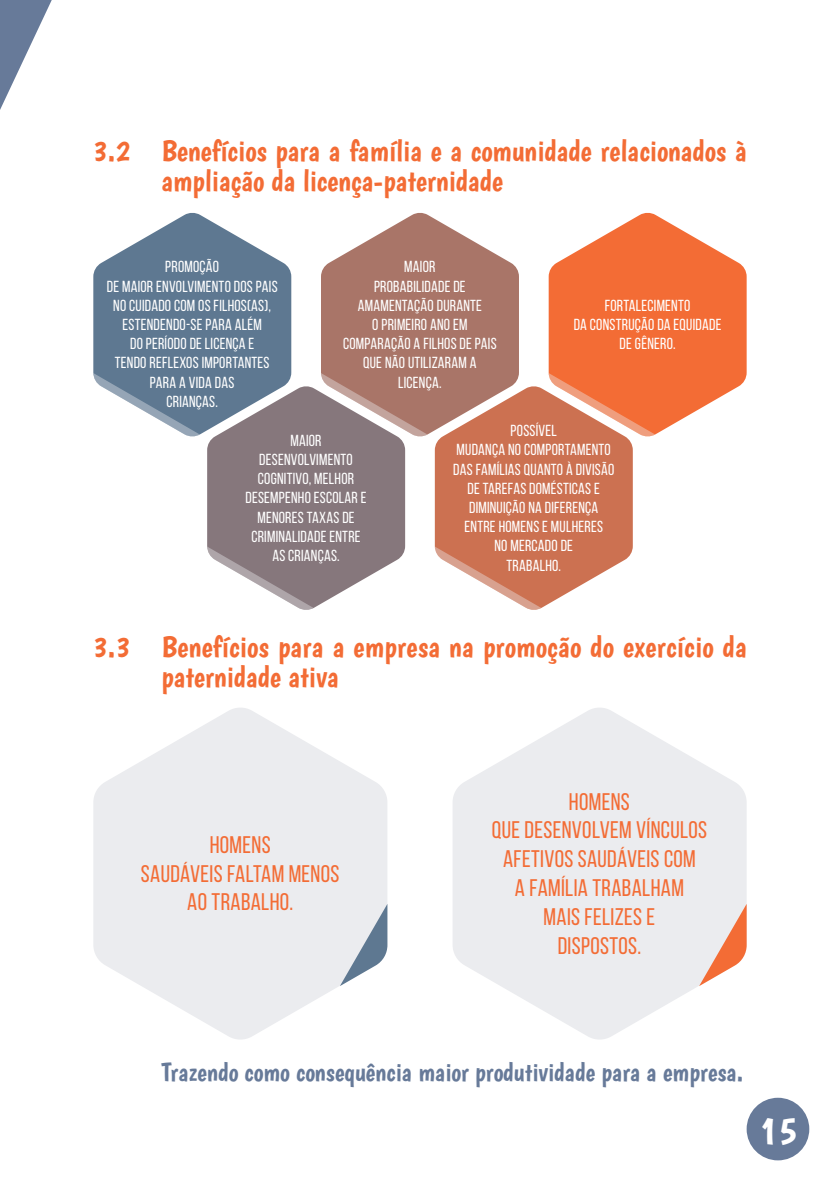
<style>
.page{position:relative;width:840px;height:1191px;background:#fff}
.page>*{position:absolute;margin:0;border:0;box-sizing:border-box;transform-origin:0 0}
.t1{font:40px "Boogaloo";color:#fff}
.t2{font:30px/30px "Boogaloo";color:#f36c35}
.t3{font:26px "Boogaloo";color:#677a99}
.t4{font:24px/28.8px "Bebas Neue";letter-spacing:.015em;color:#f36c35;text-align:center}
.t5{font:16px/19.2px "Bebas Neue";letter-spacing:.015em;color:#fff;text-align:center}
</style>
<div class="page">
<svg style="left:93px;top:213px;width:198px;height:224px;fill:#5e7891"></svg>
<svg style="left:207px;top:385px;width:198px;height:224px;background:#91858b"></svg>
<svg style="left:321px;top:213px;width:197px;height:224px;fill:#a97568"></svg>
<svg style="left:548px;top:212px;width:198px;height:225px;fill:#f36c35"></svg>
<svg style="left:434px;top:385px;width:198px;height:223px;background:#cf8065"></svg>
<svg style="left:93px;top:373px;width:107px;height:63px"></svg>
<svg style="left:321px;top:373px;width:106px;height:63px;background:#af8e88"></svg>
<svg style="left:207px;top:546px;width:106px;height:64px"></svg>
<svg style="left:434px;top:546px;width:107px;height:64px"></svg>
<svg style="left:548px;top:373px;width:106px;height:63px;background:#ea8861"></svg>
<svg style="left:93px;top:708px;width:294px;height:332px;fill:#ebecef"></svg>
<svg style="left:453px;top:708px;width:293px;height:332px;fill:#ebecef"></svg>
<svg style="left:339px;top:904px;width:48px;height:82px"></svg>
<svg style="left:698px;top:904px;width:48px;height:82px"></svg>
<svg style="left:0;top:0;width:52px;height:110px"></svg>
<div style="left:746px;top:1097px;width:62px;height:63px;background:#677a99;border-radius:50%"></div>
<h2 class="t2" style="left:161px;top:135px;width:586px;text-indent:-68px">3.2 Benefícios para a família e a comunidade relacionados à ampliação da licença-paternidade</h2>
<p class="t5" style="left:107px;top:257px;width:172px">PROMOÇÃO<br>DE MAIOR ENVOLVIMENTO DOS PAIS<br>NO CUIDADO COM OS FILHOS(AS),<br>ESTENDENDO-SE PARA ALÉM<br>DO PERÍODO DE LICENÇA E<br>TENDO REFLEXOS IMPORTANTES<br>PARA A VIDA DAS<br>CRIANÇAS.</p>
<p class="t5" style="left:245px;top:430px;width:122px">MAIOR<br>DESENVOLVIMENTO<br>COGNITIVO, MELHOR<br>DESEMPENHO ESCOLAR E<br>MENORES TAXAS DE<br>CRIMINALIDADE ENTRE<br>AS CRIANÇAS.</p>
<p class="t5" style="left:343px;top:257px;width:155px">MAIOR<br>PROBABILIDADE DE<br>AMAMENTAÇÃO DURANTE<br>O PRIMEIRO ANO EM<br>COMPARAÇÃO A FILHOS DE PAIS<br>QUE NÃO UTILIZARAM A<br>LICENÇA.</p>
<p class="t5" style="left:573px;top:295px;width:149px">FORTALECIMENTO<br>DA CONSTRUÇÃO DA EQUIDADE<br>DE GÊNERO.</p>
<p class="t5" style="left:453px;top:421px;width:162px">POSSÍVEL<br>MUDANÇA NO COMPORTAMENTO<br>DAS FAMÍLIAS QUANTO À DIVISÃO<br>DE TAREFAS DOMÉSTICAS E<br>DIMINUIÇÃO NA DIFERENÇA<br>ENTRE HOMENS E MULHERES<br>NO MERCADO DE<br>TRABALHO.</p>
<h2 class="t2" style="left:161px;top:631px;width:586px;text-indent:-68px">3.3 Benefícios para a empresa na promoção do exercício da paternidade ativa</h2>
<h3 class="t4" style="left:141px;top:830px;width:200px">HOMENS<br>SAUDÁVEIS FALTAM MENOS<br>AO TRABALHO.</h3>
<h3 class="t4" style="left:491px;top:786px;width:217px">HOMENS<br>QUE DESENVOLVEM VÍNCULOS<br>AFETIVOS SAUDÁVEIS COM<br>A FAMÍLIA TRABALHAM<br>MAIS FELIZES E<br>DISPOSTOS.</h3>
<h3 class="t3" style="left:161px;top:1056px;width:583px">Trazendo como consequência maior produtividade para a empresa.</h3>
<h1 class="t1" style="left:758px;top:1106px;width:40px">15</h1>
</div>
